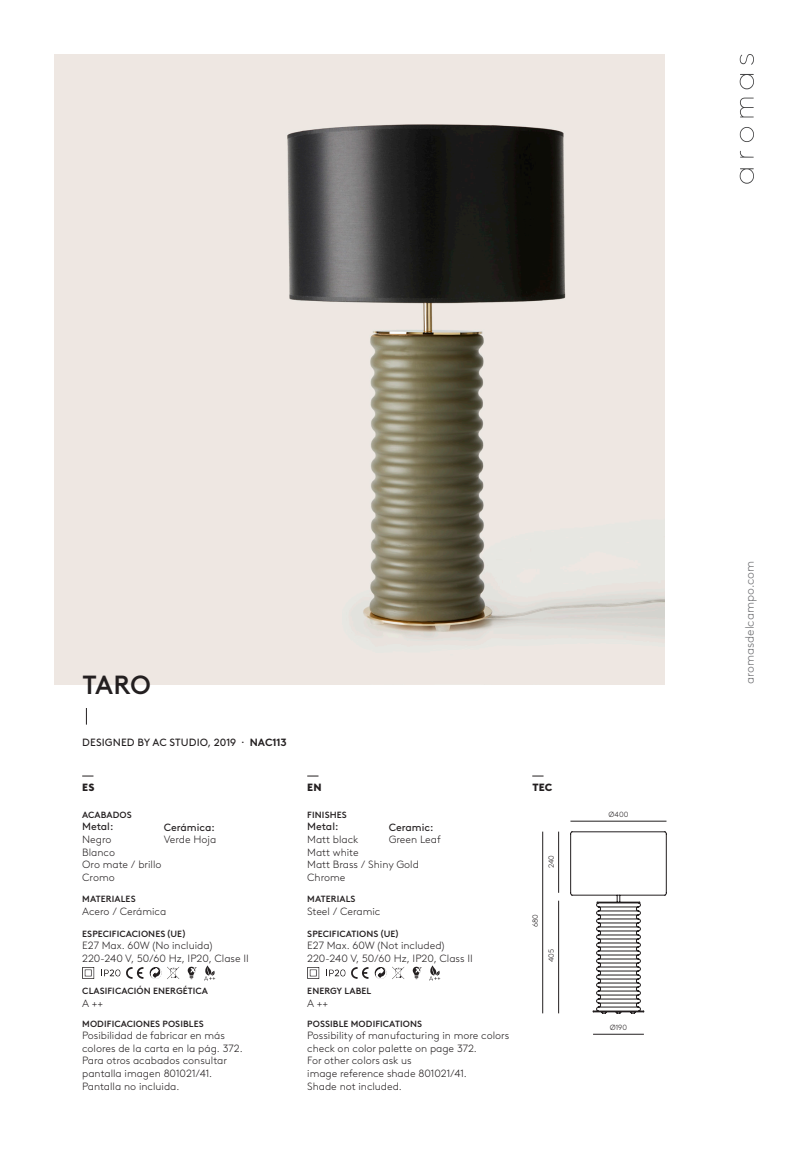
<style>
.page{position:relative;width:808px;height:1149px;background:#fff}
.page>*{position:absolute;margin:0;border:0;box-sizing:border-box;transform-origin:0 0}
.t1{font:500 26.25px "Brown LL";color:#231f20}
.t2{font:300 12px "Brown LL";color:#6c6d70}
.t3{font:300 10.5px "Brown LL";color:#231f20}
.t4{font:10.5px "Brown LL";color:#231f20}
.t5{font:900 10.5px "Brown LL";letter-spacing:.01em;color:#231f20}
.t6{font:500 9px "Brown LL";letter-spacing:.01em;color:#231f20}
.t7{font:300 7.5px "Brown LL";color:#231f20}
.s1{font-weight:700}
</style>
<div class="page">
<svg style="left:740px;top:168px;width:14px;height:16px"></svg>
<svg style="left:740px;top:74px;width:14px;height:15px"></svg>
<svg style="left:740px;top:151px;width:14px;height:6px"></svg>
<svg style="left:740px;top:127px;width:14px;height:15px"></svg>
<svg style="left:740px;top:98px;width:14px;height:19px"></svg>
<svg style="left:740px;top:54px;width:14px;height:11px"></svg>
<img style="left:54px;top:54px;width:610px;height:630px">
<svg style="left:86px;top:708px;width:1px;height:16px"></svg>
<svg style="left:412px;top:966px;width:10px;height:13px"></svg>
<svg style="left:375px;top:966px;width:29px;height:12px"></svg>
<svg style="left:326px;top:967px;width:42px;height:11px"></svg>
<svg style="left:429px;top:965px;width:11px;height:15px"></svg>
<svg style="left:307px;top:967px;width:12px;height:11px"></svg>
<svg style="left:187px;top:966px;width:10px;height:13px"></svg>
<svg style="left:150px;top:966px;width:29px;height:12px"></svg>
<svg style="left:101px;top:967px;width:42px;height:11px"></svg>
<svg style="left:204px;top:965px;width:11px;height:15px"></svg>
<svg style="left:82px;top:967px;width:12px;height:11px"></svg>
<svg style="left:570px;top:831px;width:97px;height:182px"></svg>
<hr style="left:570px;top:820px;width:96px;height:1px;background:#231f20">
<hr style="left:593px;top:1033px;width:51px;height:1px;background:#231f20">
<hr style="left:558px;top:831px;width:1px;height:61px;background:#231f20">
<hr style="left:558px;top:900px;width:1px;height:113px;background:#231f20">
<hr style="left:542px;top:831px;width:1px;height:182px;background:#231f20">
<p class="t1" style="left:82px;top:664px;width:70px">TARO</p>
<p class="t4" style="left:82px;top:734px;width:206px">DESIGNED BY AC STUDIO, 2019 · <span class="s1">NAC113</span></p>
<p class="t5" style="left:82px;top:779px;width:14px">ES</p>
<p class="t5" style="left:307px;top:779px;width:16px">EN</p>
<p class="t5" style="left:532px;top:779px;width:21px">TEC</p>
<p class="t6" style="left:82px;top:807px;width:51px">ACABADOS</p>
<p class="t4" style="left:82px;top:818px;width:33px">Metal:</p>
<p class="t3" style="left:82px;top:831px;width:31px">Negro</p>
<p class="t3" style="left:82px;top:844px;width:34px">Blanco</p>
<p class="t3" style="left:82px;top:856px;width:81px">Oro mate / brillo</p>
<p class="t3" style="left:82px;top:869px;width:34px">Cromo</p>
<p class="t6" style="left:82px;top:892px;width:55px">MATERIALES</p>
<p class="t3" style="left:82px;top:903px;width:86px">Acero / Cerámica</p>
<p class="t6" style="left:82px;top:926px;width:105px">ESPECIFICACIONES (UE)</p>
<p class="t3" style="left:82px;top:937px;width:132px">E27 Max. 60W (No incluida)</p>
<p class="t3" style="left:82px;top:950px;width:168px">220-240 V, 50/60 Hz, IP20, Clase II</p>
<p class="t6" style="left:82px;top:983px;width:127px">CLASIFICACIÓN ENERGÉTICA</p>
<p class="t3" style="left:82px;top:995px;width:22px">A ++</p>
<p class="t6" style="left:82px;top:1016px;width:123px">MODIFICACIONES POSIBLES</p>
<p class="t3" style="left:82px;top:1027px;width:144px">Posibilidad de fabricar en más</p>
<p class="t3" style="left:82px;top:1040px;width:162px">colores de la carta en la pág. 372.</p>
<p class="t3" style="left:82px;top:1053px;width:146px">Para otros acabados consultar</p>
<p class="t3" style="left:82px;top:1065px;width:131px">pantalla imagen 801021/41.</p>
<p class="t3" style="left:82px;top:1078px;width:99px">Pantalla no incluida.</p>
<p class="t4" style="left:164px;top:818px;width:53px">Cerámica:</p>
<p class="t3" style="left:164px;top:831px;width:54px">Verde Hoja</p>
<p class="t6" style="left:307px;top:807px;width:41px">FINISHES</p>
<p class="t4" style="left:307px;top:818px;width:33px">Metal:</p>
<p class="t3" style="left:307px;top:831px;width:53px">Matt black</p>
<p class="t3" style="left:307px;top:844px;width:53px">Matt white</p>
<p class="t3" style="left:307px;top:856px;width:113px">Matt Brass / Shiny Gold</p>
<p class="t3" style="left:307px;top:869px;width:40px">Chrome</p>
<p class="t6" style="left:307px;top:892px;width:50px">MATERIALS</p>
<p class="t3" style="left:307px;top:903px;width:75px">Steel / Ceramic</p>
<p class="t6" style="left:307px;top:926px;width:93px">SPECIFICATIONS (UE)</p>
<p class="t3" style="left:307px;top:937px;width:139px">E27 Max. 60W (Not included)</p>
<p class="t3" style="left:307px;top:950px;width:167px">220-240 V, 50/60 Hz, IP20, Class II</p>
<p class="t6" style="left:307px;top:983px;width:66px">ENERGY LABEL</p>
<p class="t3" style="left:307px;top:995px;width:22px">A ++</p>
<p class="t6" style="left:307px;top:1016px;width:116px">POSSIBLE MODIFICATIONS</p>
<p class="t3" style="left:307px;top:1027px;width:203px">Possibility of manufacturing in more colors</p>
<p class="t3" style="left:307px;top:1040px;width:171px">check on color palette on page 372.</p>
<p class="t3" style="left:307px;top:1053px;width:106px">For other colors ask us</p>
<p class="t3" style="left:307px;top:1065px;width:161px">image reference shade 801021/41.</p>
<p class="t3" style="left:307px;top:1078px;width:96px">Shade not included.</p>
<p class="t4" style="left:389px;top:818px;width:46px">Ceramic:</p>
<p class="t3" style="left:389px;top:831px;width:53px">Green Leaf</p>
<p class="t7" style="left:546px;top:867px;width:15px;rotate:-90deg">240</p>
<p class="t7" style="left:530px;top:926px;width:15px;rotate:-90deg">680</p>
<p class="t7" style="left:546px;top:962px;width:15px;rotate:-90deg">405</p>
<p class="t7" style="left:609px;top:808px;width:21px">Ø400</p>
<p class="t7" style="left:610px;top:1021px;width:19px">Ø190</p>
<p class="t2" style="left:741px;top:684px;width:125px;rotate:-90deg">aromasdelcampo.com</p>
</div>
